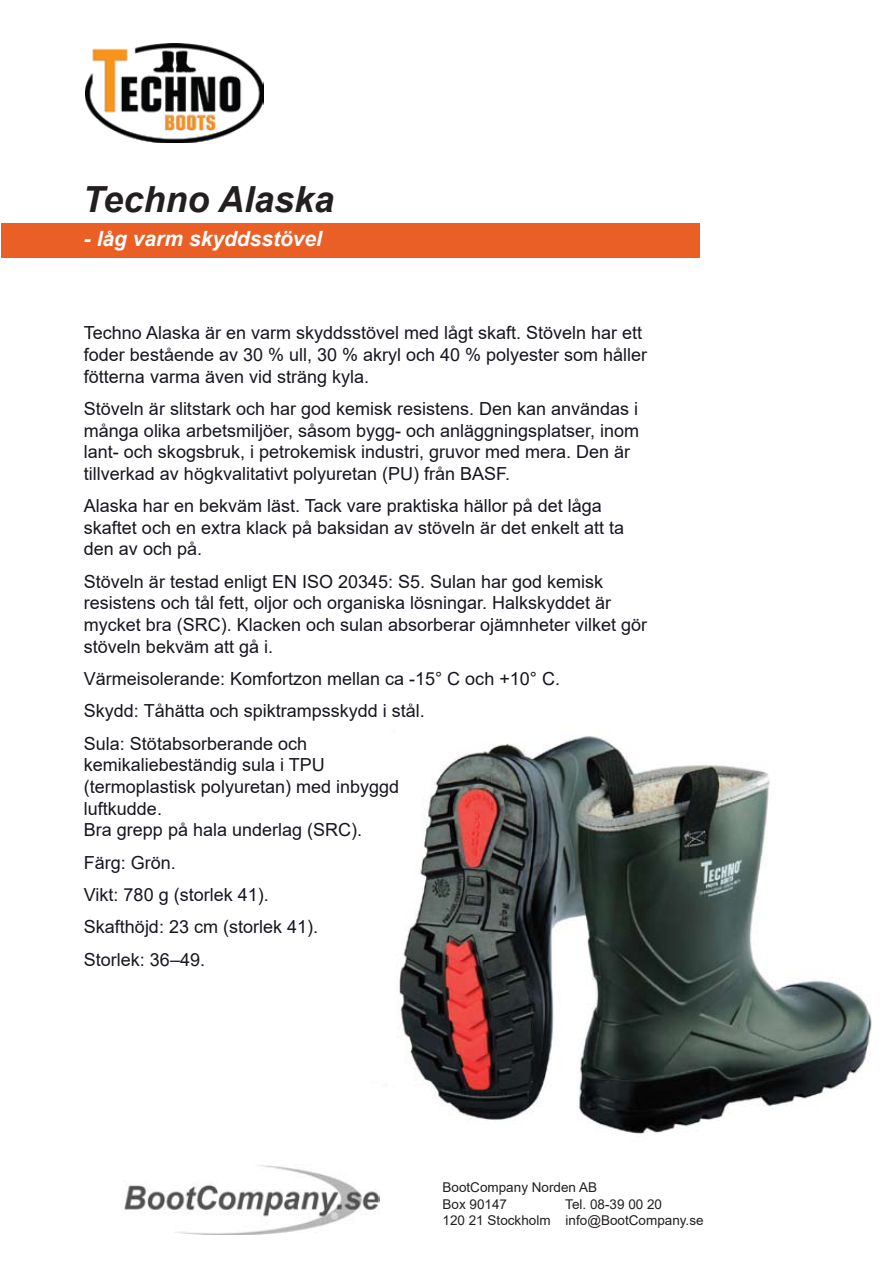
<style>
.page{position:relative;width:893px;height:1263px;background:#fff}
.page>*{position:absolute;margin:0;border:0;box-sizing:border-box;transform-origin:0 0}
.t1{font:italic 700 36px "Arial";color:#231f20}
.t2{font:italic 700 21px "Arial";color:#fff}
.t3{font:18px/21.6px "Arial";color:#17151e}
.t4{font:13.5px/16.2px "Arial";color:#231f20}
</style>
<div class="page">
<img style="left:398px;top:736px;width:474px;height:398px">
<div style="left:1px;top:223px;width:698px;height:34px;background:#ea5f25"></div>
<img style="left:124px;top:1165px;width:256px;height:70px">
<img style="left:86px;top:44px;width:177px;height:99px">
<h1 class="t1" style="left:83px;top:175px;width:253px">Techno Alaska</h1>
<p class="t2" style="left:84px;top:224px;width:240px">- låg varm skyddsstövel</p>
<p class="t3" style="left:84px;top:322px;width:565px">Techno Alaska är en varm skyddsstövel med lågt skaft. Stöveln har ett foder bestående av 30 % ull, 30 % akryl och 40 % polyester som håller fötterna varma även vid sträng kyla.</p>
<p class="t3" style="left:84px;top:398px;width:557px">Stöveln är slitstark och har god kemisk resistens. Den kan användas i många olika arbetsmiljöer, såsom bygg- och anläggningsplatser, inom lant- och skogsbruk, i petrokemisk industri, gruvor med mera. Den är tillverkad av högkvalitativt polyuretan (PU) från BASF.</p>
<p class="t3" style="left:84px;top:495px;width:542px">Alaska har en bekväm läst. Tack vare praktiska hällor på det låga skaftet och en extra klack på baksidan av stöveln är det enkelt att ta den av och på.</p>
<p class="t3" style="left:84px;top:570px;width:565px">Stöveln är testad enligt EN ISO 20345: S5. Sulan har god kemisk resistens och tål fett, oljor och organiska lösningar. Halkskyddet är mycket bra (SRC). Klacken och sulan absorberar ojämnheter vilket gör stöveln bekväm att gå i.</p>
<p class="t3" style="left:84px;top:662px;width:478px;line-height:32.4px">Värmeisolerande: Komfortzon mellan ca -15° C och +10° C.<br>Skydd: Tåhätta och spiktrampsskydd i stål.<br>Sula: Stötabsorberande och</p>
<p class="t3" style="left:84px;top:754px;width:317px">kemikaliebeständig sula i TPU (termoplastisk polyuretan) med inbyggd luftkudde.<br>Bra grepp på hala underlag (SRC).</p>
<p class="t3" style="left:84px;top:846px;width:236px;line-height:32.4px">Färg: Grön.<br>Vikt: 780 g (storlek 41).<br>Skafthöjd: 23 cm (storlek 41).<br>Storlek: 36–49.</p>
<p class="t4" style="left:442px;top:1179px;width:156px">BootCompany Norden AB<br>Box 90147</p>
<p class="t4" style="left:442px;top:1195px;width:263px;text-indent:123px">Tel. 08-39 00 20<br>120 21 Stockholm info@BootCompany.se</p>
</div>
